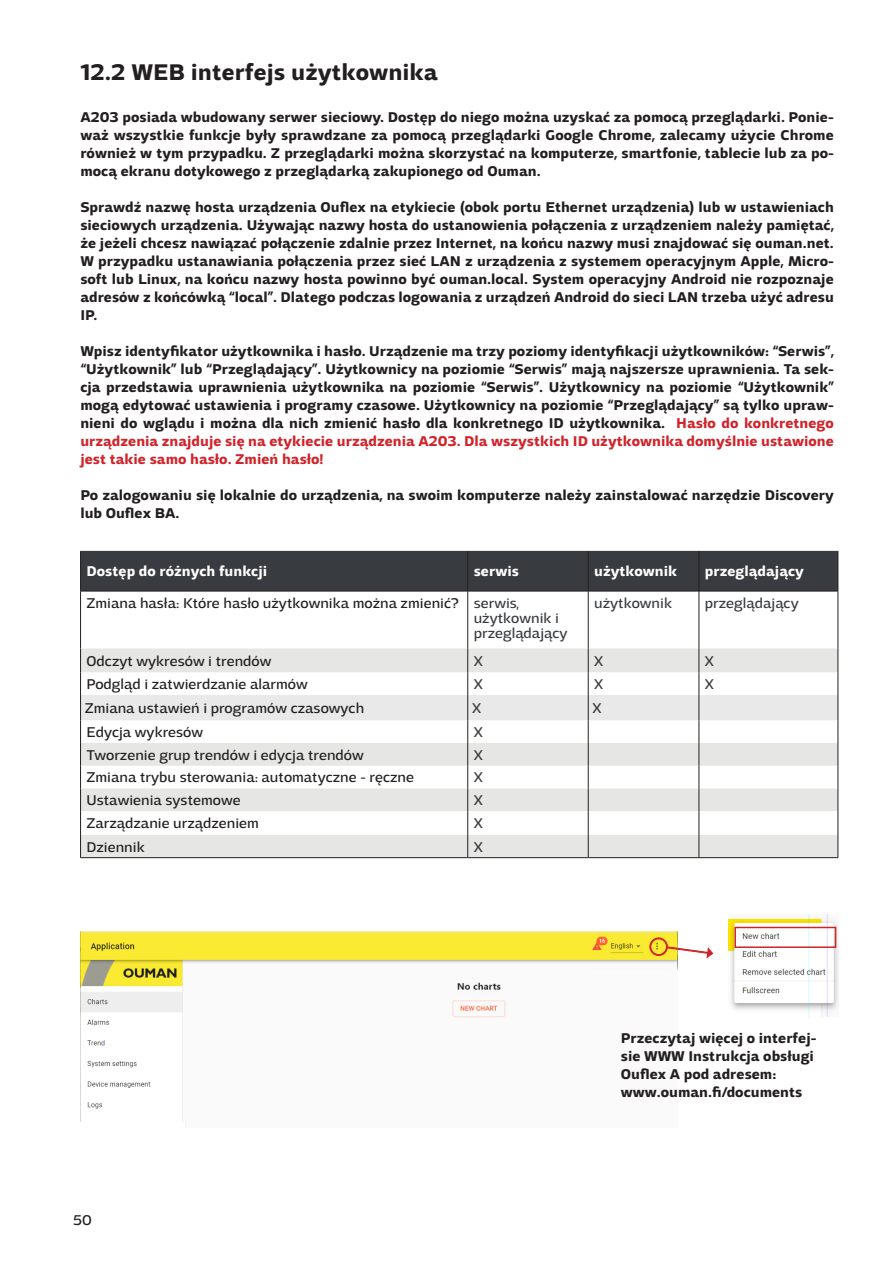
<style>
.page{position:relative;width:893px;height:1263px;background:#fff}
.page>*{position:absolute;margin:0;border:0;box-sizing:border-box;transform-origin:0 0}
.Otsikko_2{font:700 24px "Adria Grotesk";color:#231f20}
.Ingressi{font:700 15px/18px "Adria Grotesk";color:#231f20;text-align:justify}
.Ingressi-2{font:15px "Adria Grotesk";color:#231f20}
.taulukoiden_sisältö{font:15px/15px "Adria Grotesk";color:#383b3f}
.Otsikko_2-2{font:700 15px "Adria Grotesk";color:#fff}
.s1{color:#d1232a}
.s2{color:#383b3f}
</style>
<div class="page">
<div style="left:81px;top:551px;width:757px;height:40px;background:#383b3f"></div>
<hr style="left:80px;top:551px;width:1px;height:40px;background:#231f20">
<hr style="left:467px;top:551px;width:1px;height:40px;background:#231f20">
<hr style="left:588px;top:551px;width:1px;height:40px;background:#231f20">
<hr style="left:699px;top:551px;width:1px;height:40px;background:#231f20">
<hr style="left:838px;top:551px;width:1px;height:40px;background:#231f20">
<hr style="left:80px;top:591px;width:388px;height:1px;background:#231f20">
<hr style="left:468px;top:591px;width:120px;height:1px;background:#231f20">
<hr style="left:467px;top:591px;width:1px;height:57px;background:#231f20">
<hr style="left:588px;top:591px;width:111px;height:1px;background:#231f20">
<hr style="left:588px;top:591px;width:1px;height:57px;background:#231f20">
<hr style="left:699px;top:591px;width:139px;height:1px;background:#231f20">
<hr style="left:699px;top:591px;width:1px;height:57px;background:#231f20">
<hr style="left:80px;top:591px;width:1px;height:57px;background:#231f20">
<hr style="left:838px;top:591px;width:1px;height:57px;background:#231f20">
<hr style="left:80px;top:857px;width:388px;height:1px;background:#231f20">
<hr style="left:468px;top:857px;width:120px;height:1px;background:#231f20">
<hr style="left:588px;top:857px;width:111px;height:1px;background:#231f20">
<hr style="left:699px;top:857px;width:139px;height:1px;background:#231f20">
<svg style="left:80px;top:648px;width:759px;height:209px"></svg>
<img style="left:80px;top:931px;width:598px;height:191px">
<div style="left:650px;top:938px;width:18px;height:18px;border:1px solid #d1232a;border-radius:50%"></div>
<div style="left:650px;top:938px;width:17px;height:17px;border:1px solid #d1232a;border-radius:50%"></div>
<div style="left:651px;top:939px;width:16px;height:16px;border:1px solid #d1232a;border-radius:50%"></div>
<svg style="left:666px;top:946px;width:47px;height:12px"></svg>
<img style="left:729px;top:914px;width:109px;height:103px">
<div style="left:734px;top:927px;width:102px;height:21px;border:2px solid #d1232a"></div>
<p class="Otsikko_2" style="left:80px;top:58px;width:359px">12.2 WEB interfejs użytkownika</p>
<p class="Ingressi" style="left:80px;top:109px;width:755px">A203 posiada wbudowany serwer sieciowy. Dostęp do niego można uzyskać za pomocą przeglądarki. Ponie&shy;waż wszystkie funkcje były sprawdzane za pomocą przeglądarki Google Chrome, zalecamy użycie Chrome również w tym przypadku. Z przeglądarki można skorzystać na komputerze, smartfonie, tablecie lub za po&shy;mocą ekranu dotykowego z przeglądarką zakupionego od Ouman.</p>
<p class="Ingressi" style="left:80px;top:199px;width:755px">Sprawdź nazwę hosta urządzenia Ouflex na etykiecie (obok portu Ethernet urządzenia) lub w ustawieniach sieciowych urządzenia. Używając nazwy hosta do ustanowienia połączenia z urządzeniem należy pamiętać, że jeżeli chcesz nawiązać połączenie zdalnie przez Internet, na końcu nazwy musi znajdować się ouman.net.<br>W przypadku ustanawiania połączenia przez sieć LAN z urządzenia z systemem operacyjnym Apple, Micro&shy;soft lub Linux, na końcu nazwy hosta powinno być ouman.local. System operacyjny Android nie rozpoznaje adresów z końcówką “local”. Dlatego podczas logowania z urządzeń Android do sieci LAN trzeba użyć adresu IP.</p>
<p class="Ingressi" style="left:80px;top:343px;width:755px">Wpisz identyfikator użytkownika i hasło. Urządzenie ma trzy poziomy identyfikacji użytkowników: “Serwis”, “Użytkownik” lub “Przeglądający”. Użytkownicy na poziomie “Serwis” mają najszersze uprawnienia. Ta sek&shy;cja przedstawia uprawnienia użytkownika na poziomie “Serwis”. Użytkownicy na poziomie “Użytkownik” mogą edytować ustawienia i programy czasowe. Użytkownicy na poziomie “Przeglądający” są tylko upraw&shy;nieni do wglądu i można dla nich zmienić hasło dla konkretnego ID użytkownika. <span class="s1">Hasło do konkretnego urządzenia znajduje się na etykiecie urządzenia A203. Dla wszystkich ID użytkownika domyślnie ustawione jest takie samo hasło. Zmień hasło!</span></p>
<p class="Ingressi" style="left:80px;top:487px;width:755px">Po zalogowaniu się lokalnie do urządzenia, na swoim komputerze należy zainstalować narzędzie Discovery lub Ouflex BA.</p>
<p class="Otsikko_2-2" style="left:87px;top:562px;width:182px">Dostęp do różnych funkcji</p>
<p class="Otsikko_2-2" style="left:474px;top:562px;width:47px">serwis</p>
<p class="Otsikko_2-2" style="left:594px;top:562px;width:84px">użytkownik</p>
<p class="Otsikko_2-2" style="left:705px;top:562px;width:115px">przeglądający<span class="s2">er</span></p>
<p class="Ingressi-2" style="left:87px;top:594px;width:374px">Zmiana hasła: Które hasło użytkownika można zmienić?</p>
<p class="taulukoiden_sisältö" style="left:474px;top:595px;width:95px">serwis, użytkownik i przeglądający</p>
<p class="taulukoiden_sisältö" style="left:594px;top:595px;width:79px">użytkownik</p>
<p class="taulukoiden_sisältö" style="left:705px;top:595px;width:95px">przeglądający</p>
<p class="Ingressi-2" style="left:87px;top:652px;width:186px">Odczyt wykresów i trendów</p>
<p class="taulukoiden_sisältö" style="left:474px;top:653px;width:11px">X</p>
<p class="taulukoiden_sisältö" style="left:594px;top:653px;width:11px">X</p>
<p class="taulukoiden_sisältö" style="left:705px;top:653px;width:11px">X</p>
<p class="Ingressi-2" style="left:87px;top:675px;width:223px">Podgląd i zatwierdzanie alarmów</p>
<p class="taulukoiden_sisältö" style="left:474px;top:676px;width:11px">X</p>
<p class="taulukoiden_sisältö" style="left:594px;top:676px;width:11px">X</p>
<p class="taulukoiden_sisältö" style="left:705px;top:676px;width:11px">X</p>
<p class="Ingressi-2" style="left:85px;top:699px;width:281px">Zmiana ustawień i programów czasowych</p>
<p class="taulukoiden_sisältö" style="left:472px;top:700px;width:11px">X</p>
<p class="taulukoiden_sisältö" style="left:592px;top:700px;width:11px">X</p>
<p class="Ingressi-2" style="left:87px;top:723px;width:118px">Edycja wykresów</p>
<p class="taulukoiden_sisältö" style="left:474px;top:724px;width:11px">X</p>
<p class="Ingressi-2" style="left:87px;top:746px;width:279px">Tworzenie grup trendów i edycja trendów</p>
<p class="taulukoiden_sisältö" style="left:474px;top:747px;width:11px">X</p>
<p class="Ingressi-2" style="left:87px;top:769px;width:329px">Zmiana trybu sterowania: automatyczne - ręczne</p>
<p class="taulukoiden_sisältö" style="left:474px;top:770px;width:11px">X</p>
<p class="Ingressi-2" style="left:87px;top:791px;width:156px">Ustawienia systemowe</p>
<p class="taulukoiden_sisältö" style="left:474px;top:793px;width:11px">X</p>
<p class="Ingressi-2" style="left:87px;top:815px;width:174px">Zarządzanie urządzeniem</p>
<p class="taulukoiden_sisältö" style="left:474px;top:816px;width:11px">X</p>
<p class="Ingressi-2" style="left:87px;top:838px;width:60px">Dziennik</p>
<p class="taulukoiden_sisältö" style="left:474px;top:839px;width:11px">X</p>
<p class="Ingressi-2" style="left:73px;top:1211px;width:20px">50</p>
<p class="Ingressi" style="left:621px;top:1030px;width:197px;text-align:left">Przeczytaj więcej o interfej&shy;sie WWW Instrukcja obsługi<br>Ouflex A pod adresem: www.ouman.fi/documents</p>
</div>
